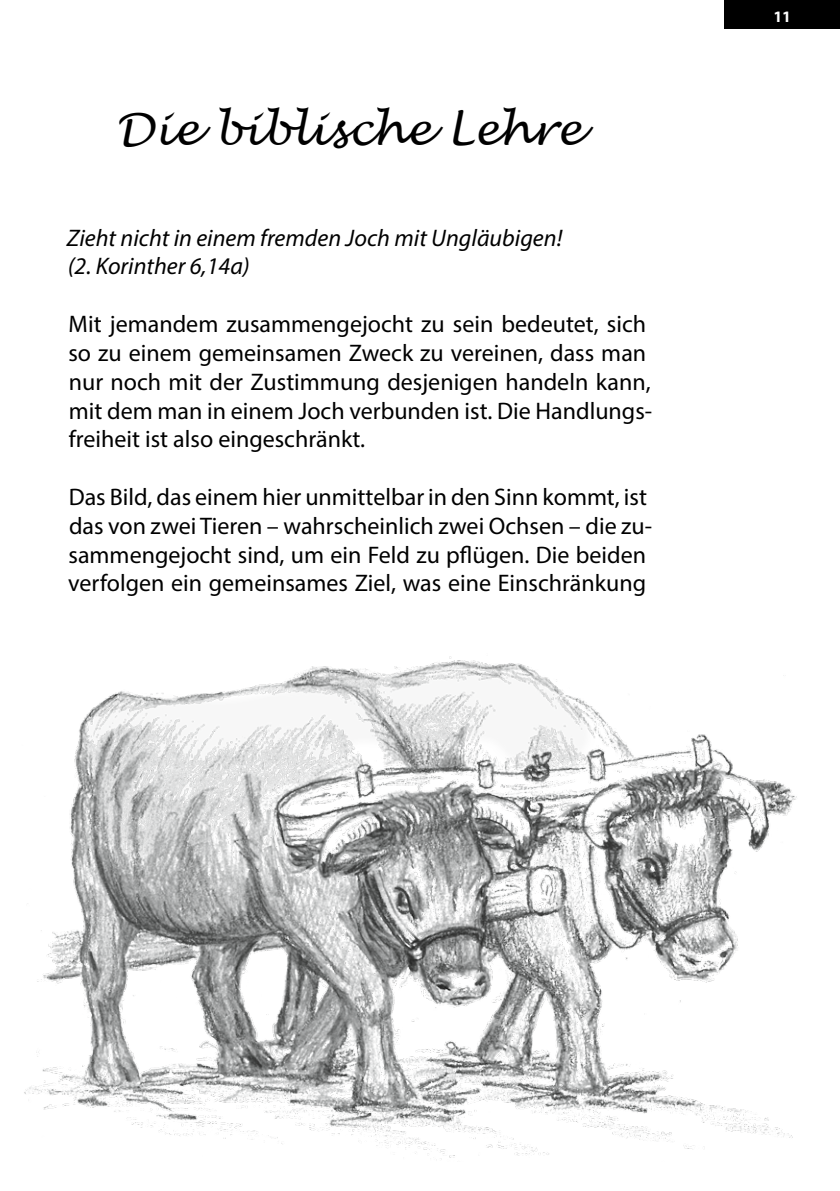
<style>
.page{position:relative;width:840px;height:1191px;background:#fff}
.page>*{position:absolute;margin:0;border:0;box-sizing:border-box;transform-origin:0 0}
.t1{font:italic 44px "Lucida Handwriting";color:#000}
.t2{font:24px/28.8px "Myriad Pro";color:#000}
.t3{font:italic 24px/28.8px "Myriad Pro";color:#000}
.t4{font:700 16px "Myriad Pro";color:#fff}
</style>
<div class="page">
<div style="left:724px;top:0;width:115px;height:28px;background:#000"></div>
<img style="left:24px;top:656px;width:773px;height:504px">
<h1 class="t1" style="left:116px;top:103px;width:467px">Die biblische Lehre</h1>
<p class="t3" style="left:67px;top:223px;width:496px">Zieht nicht in einem fremden Joch mit Ungläubigen! (2. Korinther 6,14a)</p>
<p class="t2" style="left:68px;top:309px;width:585px">Mit jemandem zusammengejocht zu sein bedeutet, sich so zu einem gemeinsamen Zweck zu vereinen, dass man nur noch mit der Zustimmung desjenigen handeln kann, mit dem man in einem Joch verbunden ist. Die Handlungs&shy;freiheit ist also eingeschränkt.</p>
<p class="t2" style="left:68px;top:482px;width:585px">Das Bild, das einem hier unmittelbar in den Sinn kommt, ist das von zwei Tieren – wahrscheinlich zwei Ochsen – die zu&shy;sammengejocht sind, um ein Feld zu pflügen. Die beiden verfolgen ein gemeinsames Ziel, was eine Einschränkung</p>
<p class="t4" style="left:773px;top:6px;width:19px">11</p>
</div>
